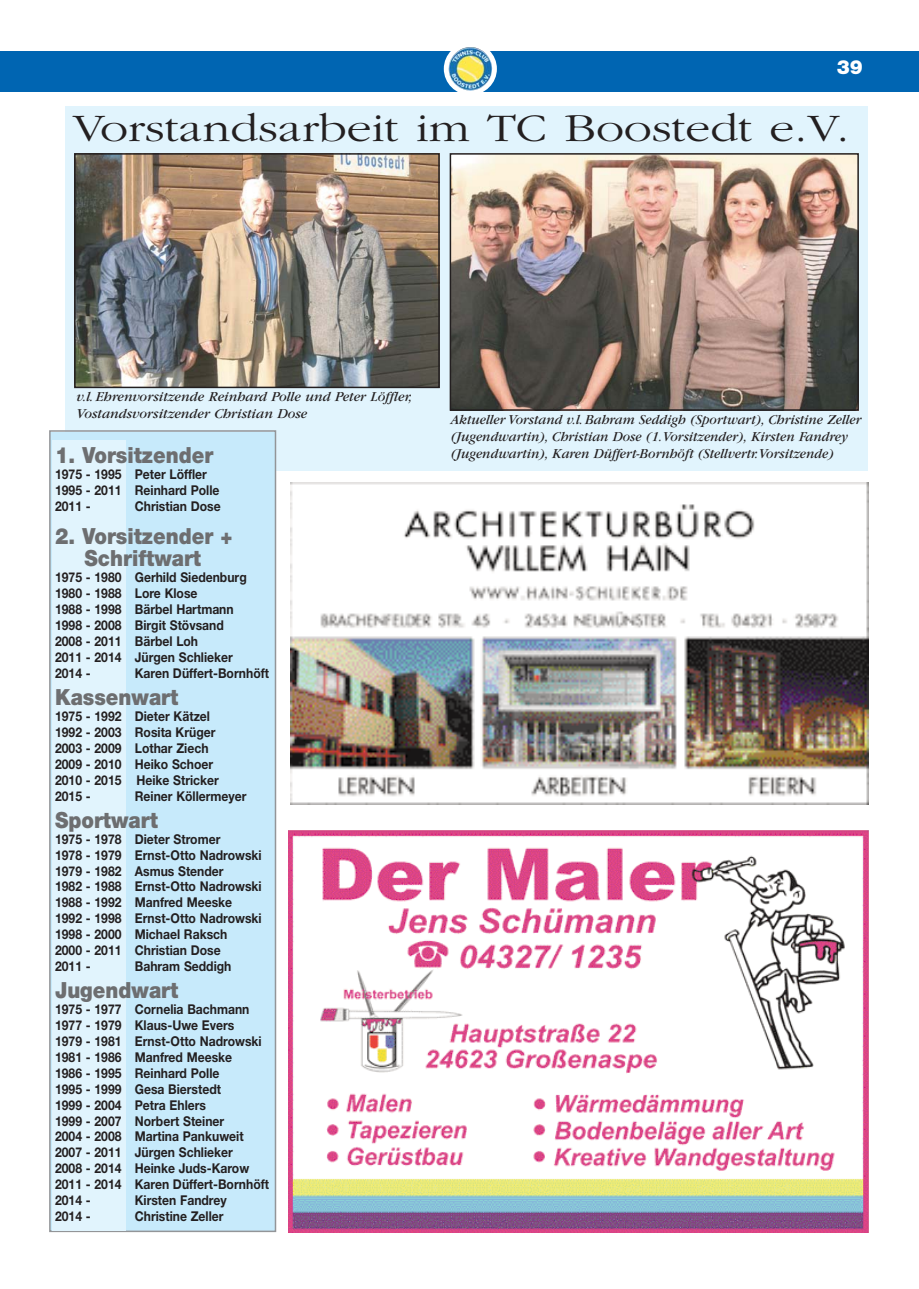
<style>
.page{position:relative;width:919px;height:1289px;background:#fff}
.page>*{position:absolute;margin:0;border:0;box-sizing:border-box;transform-origin:0 0}
.t1{font:300 40.35px "Garamond";color:#231f20;scale:1.23 1}
.t2{font:900 22.2px/22px "Helvetica Neue";color:#6d6e70;text-align:center;scale:.9 1}
.t3{font:900 19.5px "Helvetica Neue";color:#fff}
.t4{font:italic 14.25px/17.1px "Garamond";color:#231f20;scale:.96 1}
.t5{font:italic 14.25px/17.1px "Garamond";color:#231f20}
.t6{font:700 13.5px/15.9px "Helvetica Neue";color:#231f20;scale:.9 1}
</style>
<div class="page">
<div style="left:0;top:52px;width:488px;height:40px;background:#0065b2"></div>
<div style="left:485px;top:52px;width:433px;height:40px;background:#0065b2"></div>
<div style="left:444px;top:43px;width:53px;height:52px;background:#fff;border-radius:50%"></div>
<img style="left:448px;top:47px;width:44px;height:44px">
<img style="left:288px;top:830px;width:579px;height:402px">
<img style="left:291px;top:483px;width:577px;height:321px">
<div style="left:65px;top:106px;width:802px;height:364px;background:#e1f4fd"></div>
<div style="left:51px;top:432px;width:224px;height:798px;background:#c7eafb"></div>
<div style="left:49px;top:430px;width:227px;height:802px;border:2px solid #939598"></div>
<div style="left:52px;top:439px;width:73px;height:791px;background:#e1f4fd"></div>
<img style="left:452px;top:156px;width:403px;height:252px">
<div style="left:449px;top:153px;width:409px;height:258px;border:2px solid #231f20"></div>
<img style="left:77px;top:156px;width:359px;height:229px">
<div style="left:74px;top:153px;width:365px;height:235px;border:2px solid #231f20"></div>
<h3 class="t3" style="left:836px;top:60px;width:28px">39</h3>
<h1 class="t1" style="left:73px;top:113px;width:632px">Vorstandsarbeit im TC Boostedt e.V.</h1>
<p class="t5" style="left:77px;top:390px;width:337px">v.l. Ehrenvorsitzende Reinhard Polle und Peter Löffler,<br>Vostandsvorsitzender Christian Dose</p>
<h2 class="t2" style="left:55px;top:446px;width:177px">1. Vorsitzender</h2>
<p class="t6" style="left:55px;top:467px;width:184px">1975 - 1995 Peter Löffler<br>1995 - 2011 Reinhard Polle<br>2011 -</p>
<p class="t6" style="left:135px;top:499px;width:97px">Christian Dose</p>
<h2 class="t2" style="left:55px;top:527px;width:199px">2. Vorsitzender +<br>Schriftwart</h2>
<p class="t6" style="left:55px;top:570px;width:214px">1975 - 1980 Gerhild Siedenburg<br>1980 - 1988 Lore Klose<br>1988 - 1998 Bärbel Hartmann<br>1998 - 2008 Birgit Stövsand<br>2008 - 2011 Bärbel Loh<br>2011 - 2014 Jürgen Schlieker<br>2014 -</p>
<p class="t6" style="left:135px;top:666px;width:151px">Karen Düffert-Bornhöft</p>
<h2 class="t2" style="left:55px;top:688px;width:138px">Kassenwart</h2>
<p class="t6" style="left:55px;top:709px;width:183px">1975 - 1992 Dieter Kätzel<br>1992 - 2003 Rosita Krüger<br>2003 - 2009 Lothar Ziech<br>2009 - 2010 Heiko Schoer<br>2010 - 2015 Heike Stricker<br>2015 -</p>
<p class="t6" style="left:135px;top:789px;width:126px">Reiner Köllermeyer</p>
<h2 class="t2" style="left:55px;top:810px;width:116px">Sportwart</h2>
<p class="t6" style="left:55px;top:832px;width:231px">1975 - 1978 Dieter Stromer<br>1978 - 1979 Ernst-Otto Nadrowski<br>1979 - 1982 Asmus Stender<br>1982 - 1988 Ernst-Otto Nadrowski<br>1988 - 1992 Manfred Meeske<br>1992 - 1998 Ernst-Otto Nadrowski<br>1998 - 2000 Michael Raksch<br>2000 - 2011 Christian Dose<br>2011 -</p>
<p class="t6" style="left:135px;top:959px;width:109px">Bahram Seddigh</p>
<h2 class="t2" style="left:55px;top:981px;width:138px">Jugendwart</h2>
<p class="t6" style="left:55px;top:1002px;width:239px">1975 - 1977 Cornelia Bachmann<br>1977 - 1979 Klaus-Uwe Evers<br>1979 - 1981 Ernst-Otto Nadrowski<br>1981 - 1986 Manfred Meeske<br>1986 - 1995 Reinhard Polle<br>1995 - 1999 Gesa Bierstedt<br>1999 - 2004 Petra Ehlers<br>1999 - 2007 Norbert Steiner<br>2004 - 2008 Martina Pankuweit<br>2007 - 2011 Jürgen Schlieker<br>2008 - 2014 Heinke Juds-Karow<br>2011 - 2014 Karen Düffert-Bornhöft<br>2014 -</p>
<p class="t6" style="left:135px;top:1193px;width:104px">Kirsten Fandrey</p>
<p class="t6" style="left:55px;top:1209px;width:41px">2014 -</p>
<p class="t6" style="left:135px;top:1209px;width:100px">Christine Zeller</p>
<p class="t4" style="left:451px;top:412px;width:429px">Aktueller Vorstand v.l. Bahram Seddigh (Sportwart), Christine Zeller (Jugendwartin), Christian Dose (1.Vorsitzender), Kirsten Fandrey (Jugendwartin), Karen Düffert-Bornhöft (Stellvertr.Vorsitzende)</p>
</div>
